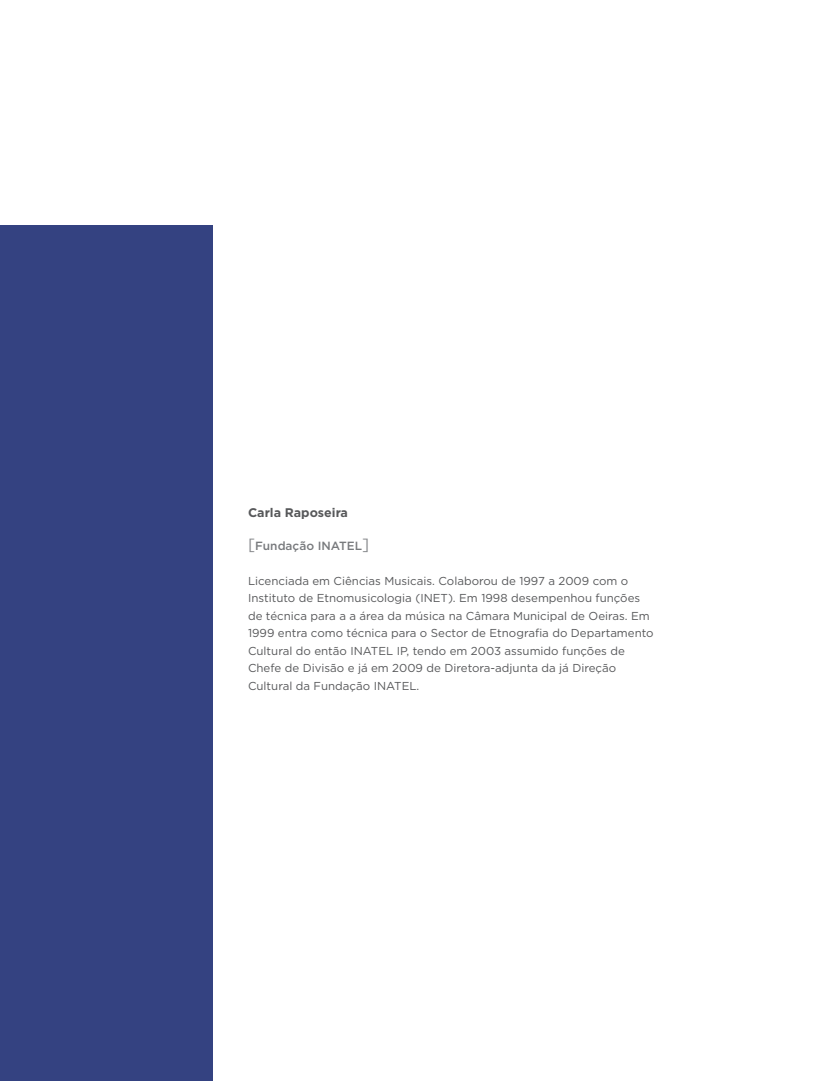
<style>
.page{position:relative;width:815px;height:1081px;background:#fff}
.page>*{position:absolute;margin:0;border:0;box-sizing:border-box;transform-origin:0 0}
.t1{font:700 12.5px "Gotham";color:#57585a}
.t2{font:500 11.88px "Gotham";color:#787a7d}
.t3{font:11.5px/17.5px "Gotham";color:#57585a}
.s1{font-weight:400;font-size:16.25px;color:#87898c}
</style>
<div class="page">
<div style="left:0;top:226px;width:213px;height:855px;background:#344281"></div>
<p class="t1" style="left:248px;top:504px;width:101px">Carla Raposeira</p>
<p class="t2" style="left:248px;top:537px;width:123px"><span class="s1">[</span>Fundação INATEL<span class="s1">]</span></p>
<p class="t3" style="left:248px;top:572px;width:407px">Licenciada em Ciências Musicais. Colaborou de 1997 a 2009 com o Instituto de Etnomusicologia (INET). Em 1998 desempenhou funções de técnica para a a área da música na Câmara Municipal de Oeiras. Em 1999 entra como técnica para o Sector de Etnografia do Departamento Cultural do então INATEL IP, tendo em 2003 assumido funções de Chefe de Divisão e já em 2009 de Diretora-adjunta da já Direção Cultural da Fundação INATEL.</p>
</div>
